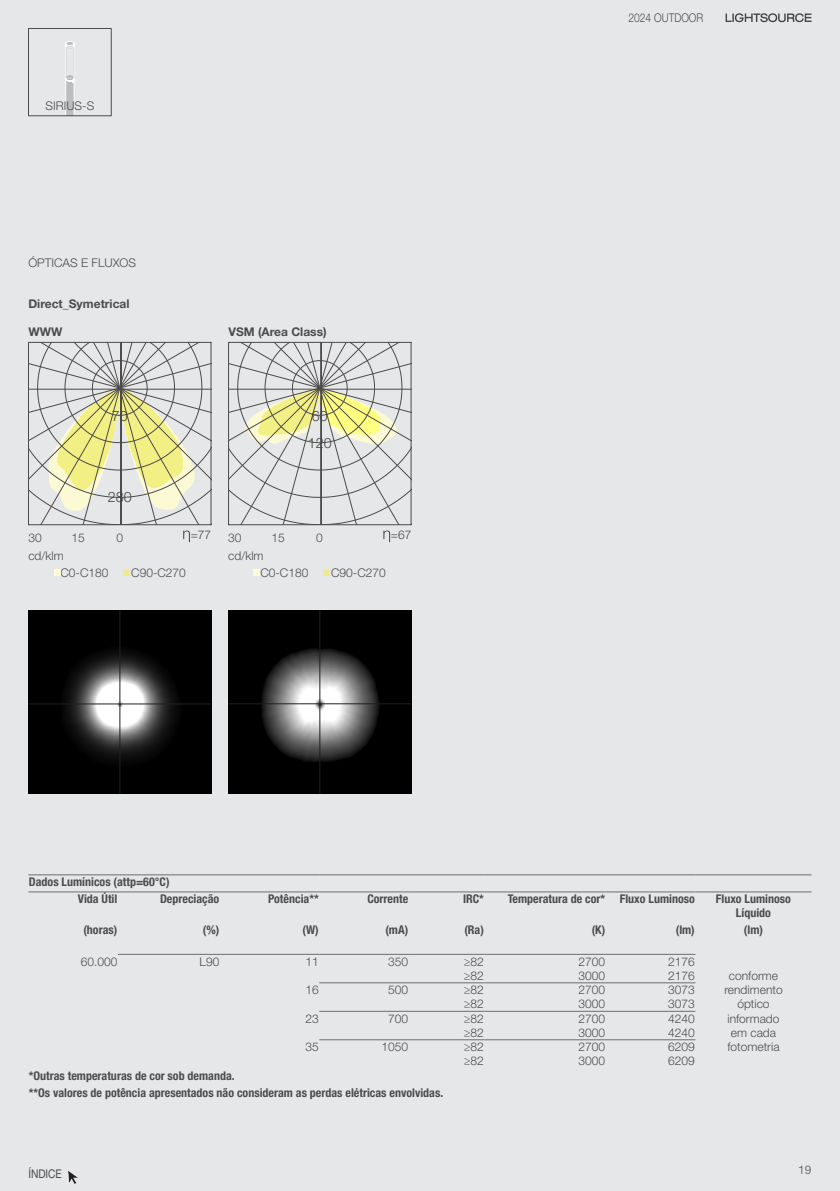
<style>
.page{position:relative;width:840px;height:1191px;background:#fff}
.page>*{position:absolute;margin:0;border:0;box-sizing:border-box;transform-origin:0 0}
.t1{font:300 14.2px/27.4px "Helvetica Neue LT Std";color:#424445}
.t2{font:700 condensed 12px/17px "Helvetica Neue LT Std";color:#4b4c4d;text-align:center}
.t3{font:300 12px "Helvetica Neue LT Std";color:#4b4c4d}
.t4{font:700 12px "Helvetica Neue LT Std";color:#4b4c4d}
.t5{font:300 12px "Helvetica Neue LT Std";color:#4b4c4d;scale:.85 1}
.t6{font:12px "Helvetica Neue LT Std";color:#4b4c4d;scale:.85 1}
.t7{font:300 12px "Helvetica Neue LT Std";color:#424445}
.t8{font:12px "Helvetica Neue LT Std";color:#717275}
</style>
<div class="page">
<div style="left:0;top:0;width:839px;height:1191px;background:#e6e7e9"></div>
<svg style="left:68px;top:1171px;width:10px;height:13px"></svg>
<hr style="left:118px;top:954px;width:102px;height:1px;background:#6c6d70">
<hr style="left:220px;top:954px;width:99px;height:1px;background:#6c6d70">
<hr style="left:319px;top:954px;width:89px;height:1px;background:#6c6d70">
<hr style="left:408px;top:954px;width:76px;height:1px;background:#6c6d70">
<hr style="left:484px;top:954px;width:121px;height:1px;background:#6c6d70">
<hr style="left:605px;top:954px;width:90px;height:1px;background:#6c6d70">
<hr style="left:319px;top:982px;width:89px;height:1px;background:#6c6d70">
<hr style="left:408px;top:982px;width:76px;height:1px;background:#6c6d70">
<hr style="left:484px;top:982px;width:121px;height:1px;background:#6c6d70">
<hr style="left:605px;top:982px;width:90px;height:1px;background:#6c6d70">
<hr style="left:319px;top:1011px;width:89px;height:1px;background:#6c6d70">
<hr style="left:408px;top:1011px;width:76px;height:1px;background:#6c6d70">
<hr style="left:484px;top:1011px;width:121px;height:1px;background:#6c6d70">
<hr style="left:605px;top:1011px;width:90px;height:1px;background:#6c6d70">
<hr style="left:319px;top:1039px;width:89px;height:1px;background:#6c6d70">
<hr style="left:408px;top:1039px;width:76px;height:1px;background:#6c6d70">
<hr style="left:484px;top:1039px;width:121px;height:1px;background:#6c6d70">
<hr style="left:605px;top:1039px;width:90px;height:1px;background:#6c6d70">
<hr style="left:28px;top:874px;width:90px;height:1px;background:#6c6d70">
<hr style="left:118px;top:874px;width:102px;height:1px;background:#6c6d70">
<hr style="left:220px;top:874px;width:99px;height:1px;background:#6c6d70">
<hr style="left:319px;top:874px;width:89px;height:1px;background:#6c6d70">
<hr style="left:408px;top:874px;width:76px;height:1px;background:#6c6d70">
<hr style="left:484px;top:874px;width:121px;height:1px;background:#6c6d70">
<hr style="left:605px;top:874px;width:90px;height:1px;background:#6c6d70">
<hr style="left:695px;top:874px;width:116px;height:1px;background:#6c6d70">
<hr style="left:28px;top:891px;width:90px;height:1px;background:#6c6d70">
<hr style="left:118px;top:891px;width:102px;height:1px;background:#6c6d70">
<hr style="left:220px;top:891px;width:99px;height:1px;background:#6c6d70">
<hr style="left:319px;top:891px;width:89px;height:1px;background:#6c6d70">
<hr style="left:408px;top:891px;width:76px;height:1px;background:#6c6d70">
<hr style="left:484px;top:891px;width:121px;height:1px;background:#6c6d70">
<hr style="left:605px;top:891px;width:90px;height:1px;background:#6c6d70">
<hr style="left:695px;top:891px;width:116px;height:1px;background:#6c6d70">
<svg style="left:66px;top:41px;width:8px;height:73px"></svg>
<div style="left:28px;top:28px;width:83px;height:88px;border:1px solid #4b4c4d"></div>
<svg style="left:228px;top:342px;width:183px;height:200px"></svg>
<svg style="left:28px;top:342px;width:183px;height:200px"></svg>
<img style="left:228px;top:610px;width:183px;height:183px">
<hr style="left:319px;top:610px;width:1px;height:183px;background:#231f20">
<hr style="left:228px;top:703px;width:183px;height:1px;background:#231f20">
<img style="left:28px;top:610px;width:183px;height:183px">
<hr style="left:119px;top:610px;width:1px;height:183px;background:#231f20">
<hr style="left:28px;top:703px;width:183px;height:1px;background:#231f20">
<svg style="left:54px;top:569px;width:6px;height:6px"></svg>
<svg style="left:123px;top:569px;width:6px;height:6px"></svg>
<div style="left:253px;top:569px;width:7px;height:6px;background:#fffbd6"></div>
<div style="left:322px;top:569px;width:7px;height:6px;background:#f0eb8c"></div>
<svg style="left:725px;top:13px;width:86px;height:9px"></svg>
<p class="t3" style="left:45px;top:99px;width:50px">SIRIUS-S</p>
<p class="t3" style="left:28px;top:255px;width:109px">ÓPTICAS E FLUXOS</p>
<p class="t4" style="left:28px;top:296px;width:103px">Direct_Symetrical</p>
<p class="t4" style="left:28px;top:324px;width:35px">WWW</p>
<p class="t4" style="left:228px;top:324px;width:100px">VSM (Area Class)</p>
<p class="t1" style="left:112px;top:401px;width:17px">70</p>
<p class="t1" style="left:108px;top:483px;width:25px">280</p>
<p class="t1" style="left:308px;top:401px;width:25px">60<br>120</p>
<p class="t7" style="left:190px;top:527px;width:22px">=77</p>
<p class="t7" style="left:390px;top:527px;width:22px">=67</p>
<p class="t3" style="left:28px;top:530px;width:15px">30</p>
<p class="t3" style="left:71px;top:530px;width:15px">15</p>
<p class="t3" style="left:116px;top:530px;width:8px">0</p>
<p class="t3" style="left:228px;top:530px;width:15px">30</p>
<p class="t3" style="left:271px;top:530px;width:15px">15</p>
<p class="t3" style="left:316px;top:530px;width:8px">0</p>
<p class="t3" style="left:28px;top:548px;width:37px">cd/klm</p>
<p class="t3" style="left:228px;top:548px;width:37px">cd/klm</p>
<p class="t3" style="left:60px;top:565px;width:50px">C0-C180</p>
<p class="t3" style="left:131px;top:565px;width:56px">C90-C270</p>
<p class="t3" style="left:260px;top:565px;width:50px">C0-C180</p>
<p class="t3" style="left:331px;top:565px;width:56px">C90-C270</p>
<p class="t5" style="left:628px;top:11px;width:89px">2024 OUTDOOR</p>
<p class="t2" style="left:29px;top:873px;width:142px">Dados Lumínicos (attp=60°C)<br>Vida Útil</p>
<p class="t2" style="left:160px;top:890px;width:61px">Depreciação</p>
<p class="t2" style="left:268px;top:890px;width:52px">Potência**</p>
<p class="t2" style="left:367px;top:890px;width:42px">Corrente</p>
<p class="t2" style="left:463px;top:890px;width:22px">IRC*</p>
<p class="t2" style="left:507px;top:890px;width:188px">Temperatura de cor* Fluxo Luminoso</p>
<p class="t2" style="left:715px;top:892px;width:76px;line-height:14px">Fluxo Luminoso<br>Líquido</p>
<p class="t2" style="left:83px;top:921px;width:35px">(horas)</p>
<p class="t2" style="left:203px;top:921px;width:18px">(%)</p>
<p class="t2" style="left:302px;top:921px;width:18px">(W)</p>
<p class="t2" style="left:385px;top:921px;width:24px">(mA)</p>
<p class="t2" style="left:464px;top:921px;width:21px">(Ra)</p>
<p class="t2" style="left:591px;top:921px;width:15px">(K)</p>
<p class="t2" style="left:675px;top:921px;width:21px">(lm)</p>
<p class="t2" style="left:743px;top:921px;width:21px">(lm)</p>
<p class="t3" style="left:81px;top:954px;width:38px">60.000</p>
<p class="t3" style="left:199px;top:954px;width:21px">L90</p>
<p class="t3" style="left:305px;top:954px;width:15px">11</p>
<p class="t3" style="left:388px;top:954px;width:22px">350</p>
<p class="t3" style="left:463px;top:954px;width:22px">≥82</p>
<p class="t3" style="left:578px;top:954px;width:28px">2700</p>
<p class="t3" style="left:667px;top:954px;width:28px">2176</p>
<p class="t3" style="left:463px;top:968px;width:22px">≥82</p>
<p class="t3" style="left:578px;top:968px;width:28px">3000</p>
<p class="t3" style="left:667px;top:968px;width:28px">2176</p>
<p class="t3" style="left:728px;top:968px;width:51px">conforme</p>
<p class="t3" style="left:305px;top:982px;width:15px">16</p>
<p class="t3" style="left:388px;top:982px;width:22px">500</p>
<p class="t3" style="left:463px;top:982px;width:22px">≥82</p>
<p class="t3" style="left:578px;top:982px;width:28px">2700</p>
<p class="t3" style="left:667px;top:982px;width:28px">3073</p>
<p class="t3" style="left:724px;top:982px;width:60px">rendimento</p>
<p class="t3" style="left:463px;top:996px;width:22px">≥82</p>
<p class="t3" style="left:578px;top:996px;width:28px">3000</p>
<p class="t3" style="left:667px;top:996px;width:28px">3073</p>
<p class="t3" style="left:737px;top:996px;width:34px">óptico</p>
<p class="t3" style="left:305px;top:1011px;width:15px">23</p>
<p class="t3" style="left:388px;top:1011px;width:22px">700</p>
<p class="t3" style="left:463px;top:1011px;width:22px">≥82</p>
<p class="t3" style="left:578px;top:1011px;width:28px">2700</p>
<p class="t3" style="left:667px;top:1011px;width:28px">4240</p>
<p class="t3" style="left:727px;top:1011px;width:54px">informado</p>
<p class="t3" style="left:463px;top:1025px;width:22px">≥82</p>
<p class="t3" style="left:578px;top:1025px;width:28px">3000</p>
<p class="t3" style="left:667px;top:1025px;width:28px">4240</p>
<p class="t3" style="left:730px;top:1025px;width:47px">em cada</p>
<p class="t3" style="left:305px;top:1039px;width:15px">35</p>
<p class="t3" style="left:381px;top:1039px;width:28px">1050</p>
<p class="t3" style="left:463px;top:1039px;width:22px">≥82</p>
<p class="t3" style="left:578px;top:1039px;width:28px">2700</p>
<p class="t3" style="left:667px;top:1039px;width:28px">6209</p>
<p class="t3" style="left:727px;top:1039px;width:54px">fotometria</p>
<p class="t3" style="left:463px;top:1053px;width:22px">≥82</p>
<p class="t3" style="left:578px;top:1053px;width:28px">3000</p>
<p class="t3" style="left:667px;top:1053px;width:28px">6209</p>
<p class="t2" style="left:29px;top:1066px;width:415px;text-align:left">*Outras temperaturas de cor sob demanda.<br>**Os valores de potência apresentados não consideram as perdas elétricas envolvidas.</p>
<p class="t6" style="left:28px;top:1166px;width:41px">ÍNDICE</p>
<p class="t8" style="left:797px;top:1162px;width:15px">19</p>
</div>
